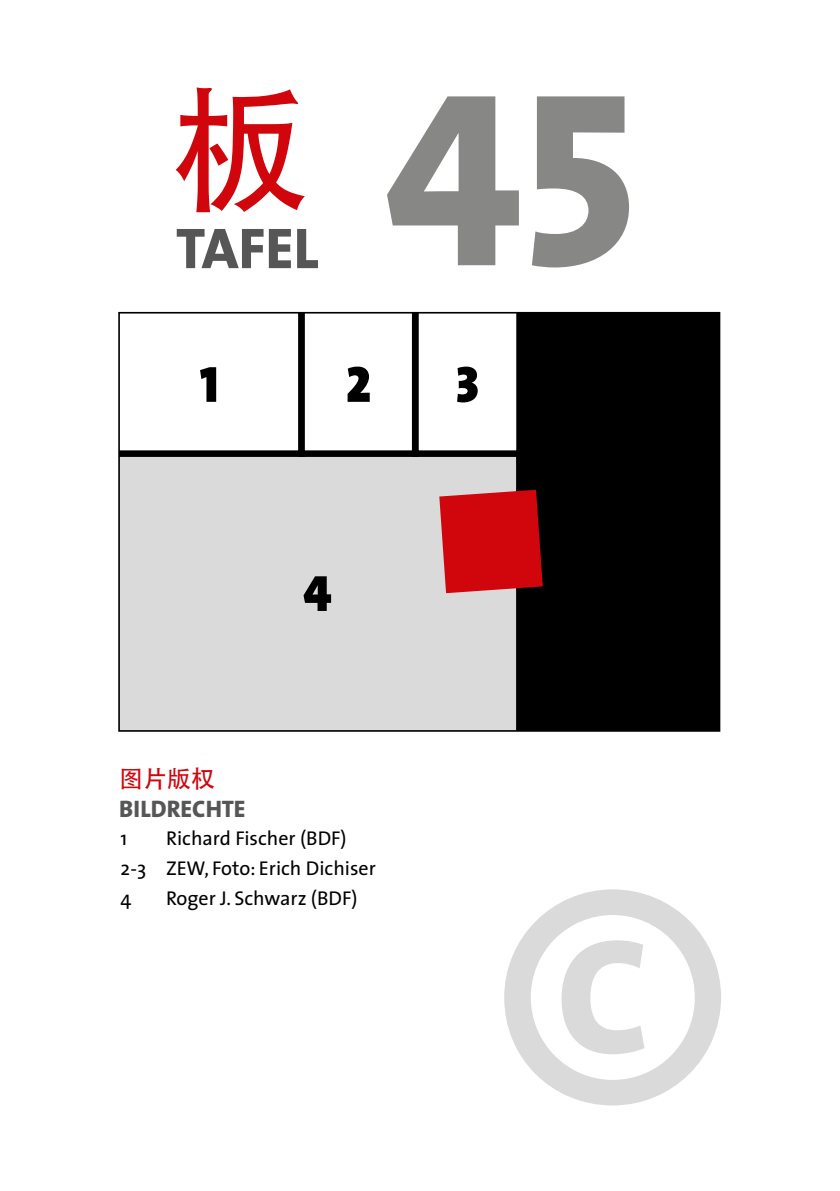
<style>
.page{position:relative;width:840px;height:1191px;background:#fff}
.page>*{position:absolute;margin:0;border:0;box-sizing:border-box;transform-origin:0 0}
.t1{font:600 320px "The Sans";color:#dadada}
.t2{font:250px "The Sans Extra Bold Caps";color:#878786}
.t3{font:500 140px "ST Heiti SC";color:#d1050c}
.t4{font:58px "The Sans Extra Bold Caps";color:#565656}
.t5{font:51.2px "The Sans Black Caps";color:#000}
.t6{font:24px "The Sans Extra Bold Caps";color:#565656}
.t7{font:500 24px "ST Heiti SC";color:#d1050c}
.t8{font:20px/30px "The Sans";color:#000}
</style>
<div class="page">
<div style="left:119px;top:313px;width:600px;height:418px;background:#000"></div>
<div style="left:121px;top:457px;width:396px;height:271px;background:#dadada"></div>
<svg style="left:439px;top:490px;width:103px;height:103px"></svg>
<svg style="left:121px;top:315px;width:396px;height:142px"></svg>
<div style="left:118px;top:312px;width:602px;height:419px;border:2px solid #000"></div>
<h3 class="t3" style="left:170px;top:71px;width:141px">板</h3>
<h3 class="t4" style="left:176px;top:200px;width:144px">TAFEL</h3>
<h2 class="t2" style="left:382px;top:-30px;width:256px">45</h2>
<h3 class="t5" style="left:199px;top:341px;width:20px">1</h3>
<h3 class="t5" style="left:345px;top:341px;width:27px">2</h3>
<h3 class="t5" style="left:455px;top:341px;width:24px">3</h3>
<h3 class="t5" style="left:302px;top:550px;width:31px">4</h3>
<p class="t7" style="left:119px;top:764px;width:98px">图片版权</p>
<p class="t6" style="left:119px;top:788px;width:128px">BILDRECHTE</p>
<p class="t8" style="left:120px;top:823px;width:256px;text-indent:45px">Richard Fischer (BDF)<br>2-3 ZEW, Foto: Erich Dichiser<br>4</p>
<p class="t8" style="left:120px;top:823px;width:8px">1</p>
<p class="t8" style="left:166px;top:883px;width:193px">Roger J. Schwarz (BDF)</p>
<h1 class="t1" style="left:491px;top:729px;width:244px">©</h1>
</div>
